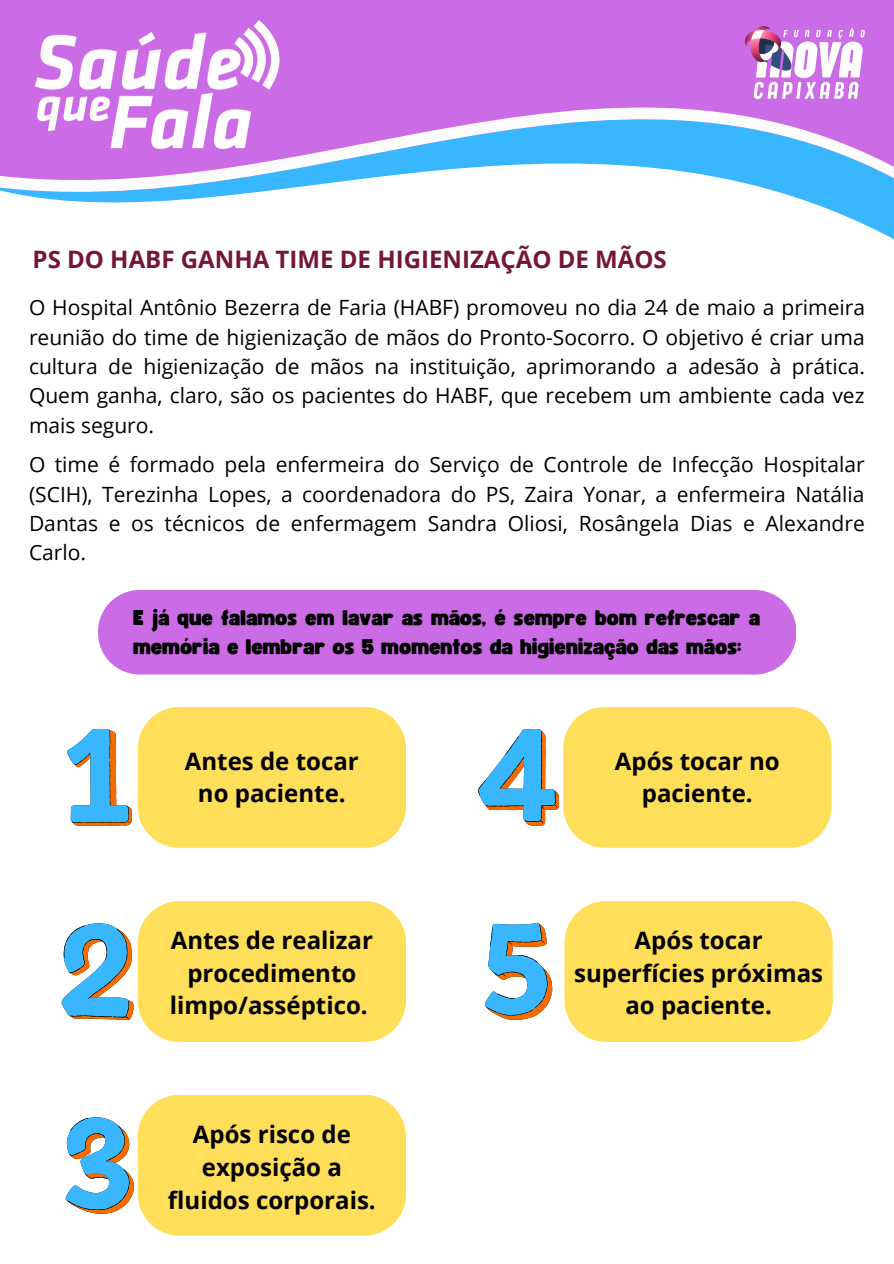
<style>
.page{position:relative;width:894px;height:1264px;background:#fff}
.page>*{position:absolute;margin:0;border:0;box-sizing:border-box;transform-origin:0 0}
.t1{font:700 24px/32.7px "Open Sans";color:#000;text-align:center}
.t2{font:700 24px "Open Sans";color:#761539}
.t3{font:21px/29.2px "Open Sans";color:#000;text-align:justify}
.t4{font:21px/29.2px "Funtastic";color:#000}
</style>
<div class="page">
<svg style="left:0;top:0;width:893px;height:239px"></svg>
<img style="left:34px;top:20px;width:248px;height:129px">
<img style="left:745px;top:26px;width:118px;height:72px">
<svg style="left:67px;top:729px;width:65px;height:96px"></svg>
<svg style="left:485px;top:923px;width:67px;height:96px"></svg>
<div style="left:138px;top:707px;width:268px;height:140px;background:#ffde59"></div>
<svg style="left:62px;top:901px;width:344px;height:140px;background:#eddc7d"></svg>
<svg style="left:65px;top:1095px;width:341px;height:140px"></svg>
<svg style="left:478px;top:707px;width:353px;height:140px"></svg>
<div style="left:564px;top:901px;width:268px;height:140px;background:#ffde59"></div>
<div style="left:98px;top:590px;width:697px;height:84px;background:#cb6ce6"></div>
<p class="t2" style="left:33px;top:242px;width:635px">PS DO HABF GANHA TIME DE HIGIENIZAÇÃO DE MÃOS</p>
<p class="t3" style="left:29px;top:293px;width:837px">O Hospital Antônio Bezerra de Faria (HABF) promoveu no dia 24 de maio a primeira reunião do time de higienização de mãos do Pronto-Socorro. O objetivo é criar uma cultura de higienização de mãos na instituição, aprimorando a adesão à prática.<br>Quem ganha, claro, são os pacientes do HABF, que recebem um ambiente cada vez mais seguro.</p>
<p class="t3" style="left:29px;top:449px;width:837px">O time é formado pela enfermeira do Serviço de Controle de Infecção Hospitalar (SCIH), Terezinha Lopes, a coordenadora do PS, Zaira Yonar, a enfermeira Natália Dantas e os técnicos de enfermagem Sandra Oliosi, Rosângela Dias e Alexandre Carlo.</p>
<p class="t4" style="left:133px;top:603px;width:628px">E já que falamos em lavar as mãos, é sempre bom refrescar a memória e lembrar os 5️ momentos da higienização das mãos:</p>
<p class="t1" style="left:185px;top:743px;width:175px">Antes de tocar no paciente.</p>
<p class="t1" style="left:170px;top:923px;width:205px">Antes de realizar procedimento limpo/asséptico.</p>
<p class="t1" style="left:168px;top:1117px;width:209px">Após risco de exposição a fluidos corporais.</p>
<p class="t1" style="left:614px;top:743px;width:166px">Após tocar no paciente.</p>
<p class="t1" style="left:574px;top:923px;width:250px">Após tocar superfícies próximas ao paciente.</p>
</div>
